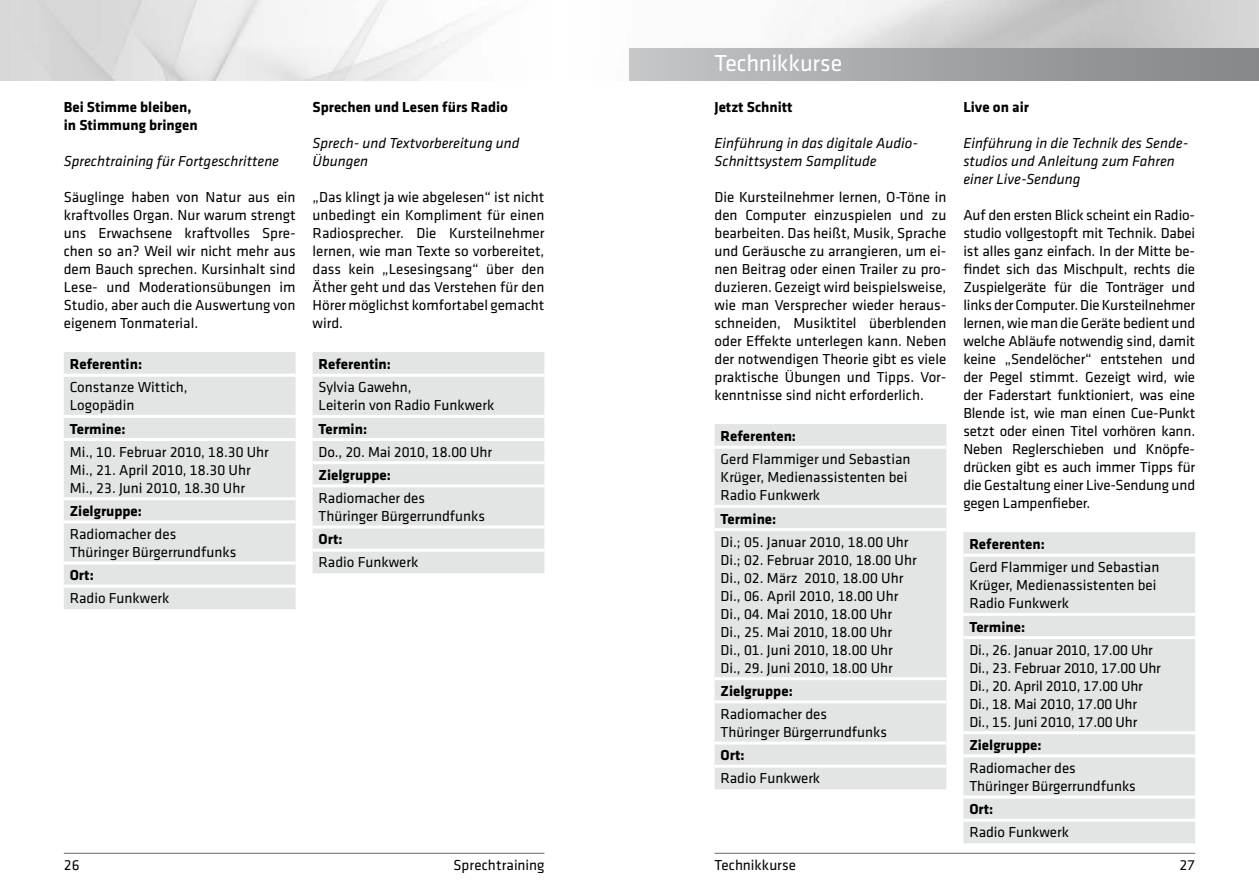
<style>
.page{position:relative;width:1259px;height:893px;background:#fff}
.page>*{position:absolute;margin:0;border:0;box-sizing:border-box;transform-origin:0 0}
.t1{font:24px "Klavika";letter-spacing:-.01em;color:#fff}
.t2{font:15px/18px "Klavika";color:#000}
.t3{font:700 15px/18px "Klavika";color:#000}
.t4{font:italic 15px/18px "Klavika";color:#000}
</style>
<div class="page">
<div style="left:64px;top:352px;width:232px;height:257px;background:#e3e4e4"></div>
<hr style="left:64px;top:374px;width:232px;height:3px;background:#fff">
<hr style="left:64px;top:415px;width:232px;height:3px;background:#fff">
<hr style="left:64px;top:438px;width:232px;height:3px;background:#fff">
<hr style="left:64px;top:497px;width:232px;height:3px;background:#fff">
<hr style="left:64px;top:520px;width:232px;height:3px;background:#fff">
<hr style="left:64px;top:561px;width:232px;height:3px;background:#fff">
<hr style="left:64px;top:585px;width:232px;height:3px;background:#fff">
<div style="left:313px;top:352px;width:231px;height:221px;background:#e3e4e4"></div>
<hr style="left:313px;top:374px;width:231px;height:3px;background:#fff">
<hr style="left:313px;top:415px;width:231px;height:3px;background:#fff">
<hr style="left:313px;top:438px;width:231px;height:3px;background:#fff">
<hr style="left:313px;top:461px;width:231px;height:3px;background:#fff">
<hr style="left:313px;top:484px;width:231px;height:3px;background:#fff">
<hr style="left:313px;top:525px;width:231px;height:3px;background:#fff">
<hr style="left:313px;top:549px;width:231px;height:3px;background:#fff">
<hr style="left:64px;top:853px;width:480px;height:1px;background:#87888a">
<div style="left:714px;top:424px;width:232px;height:365px;background:#e3e4e4"></div>
<hr style="left:714px;top:446px;width:232px;height:3px;background:#fff">
<hr style="left:714px;top:505px;width:232px;height:3px;background:#fff">
<hr style="left:714px;top:528px;width:232px;height:3px;background:#fff">
<hr style="left:714px;top:677px;width:232px;height:3px;background:#fff">
<hr style="left:714px;top:700px;width:232px;height:3px;background:#fff">
<hr style="left:714px;top:741px;width:232px;height:3px;background:#fff">
<hr style="left:714px;top:765px;width:232px;height:3px;background:#fff">
<hr style="left:714px;top:853px;width:481px;height:1px;background:#87888a">
<div style="left:629px;top:49px;width:630px;height:32px;background:linear-gradient(to right,#c3c5c6,#838486)"></div>
<div style="left:963px;top:532px;width:232px;height:311px;background:#e3e4e4"></div>
<hr style="left:963px;top:554px;width:232px;height:3px;background:#fff">
<hr style="left:963px;top:613px;width:232px;height:3px;background:#fff">
<hr style="left:963px;top:636px;width:232px;height:3px;background:#fff">
<hr style="left:963px;top:731px;width:232px;height:3px;background:#fff">
<hr style="left:963px;top:754px;width:232px;height:3px;background:#fff">
<hr style="left:963px;top:795px;width:232px;height:3px;background:#fff">
<hr style="left:963px;top:819px;width:232px;height:3px;background:#fff">
<p class="t3" style="left:64px;top:98px;width:135px">Bei Stimme bleiben, in Stimmung bringen</p>
<p class="t4" style="left:64px;top:152px;width:217px">Sprechtraining für Fortgeschrittene</p>
<p class="t2" style="left:64px;top:188px;width:233px;text-align:justify">Säuglinge haben von Natur aus ein kraftvolles Organ. Nur warum strengt uns Erwachsene kraftvolles Spre&shy;chen so an? Weil wir nicht mehr aus dem Bauch sprechen. Kursinhalt sind Lese- und Moderationsübungen im Studio, aber auch die Auswertung von eigenem Tonmaterial.</p>
<p class="t3" style="left:70px;top:356px;width:74px">Referentin:</p>
<p class="t2" style="left:70px;top:379px;width:119px">Constanze Wittich,<br>Logopädin</p>
<p class="t3" style="left:70px;top:420px;width:57px">Termine:</p>
<p class="t2" style="left:70px;top:443px;width:201px">Mi., 10. Februar 2010, 18.30 Uhr<br>Mi., 21. April 2010, 18.30 Uhr<br>Mi., 23. Juni 2010, 18.30 Uhr</p>
<p class="t3" style="left:70px;top:502px;width:74px">Zielgruppe:</p>
<p class="t2" style="left:70px;top:525px;width:168px">Radiomacher des<br>Thüringer Bürgerrundfunks</p>
<p class="t3" style="left:70px;top:566px;width:26px">Ort:</p>
<p class="t2" style="left:70px;top:590px;width:101px">Radio Funkwerk</p>
<p class="t3" style="left:313px;top:98px;width:197px">Sprechen und Lesen fürs Radio</p>
<p class="t4" style="left:313px;top:134px;width:208px">Sprech- und Textvorbereitung und<br>Übungen</p>
<p class="t2" style="left:313px;top:188px;width:233px;text-align:justify">„Das klingt ja wie abgelesen“ ist nicht unbedingt ein Kompliment für einen Radiosprecher. Die Kursteilnehmer lernen, wie man Texte so vorbereitet, dass kein „Lesesingsang“ über den Äther geht und das Verstehen für den Hörer möglichst komfortabel gemacht wird.</p>
<p class="t3" style="left:318px;top:356px;width:74px">Referentin:</p>
<p class="t2" style="left:318px;top:379px;width:177px">Sylvia Gawehn,<br>Leiterin von Radio Funkwerk</p>
<p class="t3" style="left:318px;top:420px;width:50px">Termin:</p>
<p class="t2" style="left:318px;top:443px;width:175px">Do., 20. Mai 2010, 18.00 Uhr</p>
<p class="t3" style="left:318px;top:466px;width:74px">Zielgruppe:</p>
<p class="t2" style="left:318px;top:489px;width:168px">Radiomacher des<br>Thüringer Bürgerrundfunks</p>
<p class="t3" style="left:318px;top:530px;width:26px">Ort:</p>
<p class="t2" style="left:318px;top:554px;width:101px">Radio Funkwerk</p>
<h1 class="t1" style="left:714px;top:50px;width:129px">Technikkurse</h1>
<p class="t3" style="left:714px;top:98px;width:80px">Jetzt Schnitt</p>
<p class="t4" style="left:714px;top:134px;width:205px">Einführung in das digitale Audio-<br>Schnittsystem Samplitude</p>
<p class="t2" style="left:714px;top:188px;width:233px;text-align:justify">Die Kursteilnehmer lernen, O-Töne in den Computer einzuspielen und zu bearbeiten. Das heißt, Musik, Sprache und Geräusche zu arrangieren, um ei&shy;nen Beitrag oder einen Trailer zu pro&shy;duzieren. Gezeigt wird beispielsweise, wie man Versprecher wieder heraus&shy;schneiden, Musiktitel überblenden oder Effekte unterlegen kann. Neben der notwendigen Theorie gibt es viele praktische Übungen und Tipps. Vor&shy;kenntnisse sind nicht erforderlich.</p>
<p class="t3" style="left:720px;top:428px;width:77px">Referenten:</p>
<p class="t2" style="left:720px;top:451px;width:191px">Gerd Flammiger und Sebastian<br>Krüger, Medienassistenten bei<br>Radio Funkwerk</p>
<p class="t3" style="left:720px;top:510px;width:57px">Termine:</p>
<p class="t2" style="left:720px;top:533px;width:198px">Di.; 05. Januar 2010, 18.00 Uhr<br>Di.; 02. Februar 2010, 18.00 Uhr<br>Di., 02. März 2010, 18.00 Uhr<br>Di., 06. April 2010, 18.00 Uhr<br>Di., 04. Mai 2010, 18.00 Uhr<br>Di., 25. Mai 2010, 18.00 Uhr<br>Di., 01. Juni 2010, 18.00 Uhr<br>Di., 29. Juni 2010, 18.00 Uhr</p>
<p class="t3" style="left:720px;top:682px;width:74px">Zielgruppe:</p>
<p class="t2" style="left:720px;top:705px;width:168px">Radiomacher des<br>Thüringer Bürgerrundfunks</p>
<p class="t3" style="left:720px;top:746px;width:26px">Ort:</p>
<p class="t2" style="left:720px;top:770px;width:101px">Radio Funkwerk</p>
<p class="t3" style="left:963px;top:98px;width:67px">Live on air</p>
<p class="t4" style="left:963px;top:134px;width:226px">Einführung in die Technik des Sende&shy;studios und Anleitung zum Fahren einer Live-Sendung</p>
<p class="t2" style="left:963px;top:206px;width:233px;text-align:justify">Auf den ersten Blick scheint ein Radio&shy;studio vollgestopft mit Technik. Dabei ist alles ganz einfach. In der Mitte be&shy;findet sich das Mischpult, rechts die Zuspielgeräte für die Tonträger und links der Computer. Die Kursteilnehmer lernen, wie man die Geräte bedient und welche Abläufe notwendig sind, damit keine „Sendelöcher“ entstehen und der Pegel stimmt. Gezeigt wird, wie der Faderstart funktioniert, was eine Blende ist, wie man einen Cue-Punkt setzt oder einen Titel vorhören kann.<br>Neben Reglerschieben und Knöpfe&shy;drücken gibt es auch immer Tipps für die Gestaltung einer Live-Sendung und gegen Lampenfieber.</p>
<p class="t3" style="left:969px;top:536px;width:77px">Referenten:</p>
<p class="t2" style="left:969px;top:559px;width:191px">Gerd Flammiger und Sebastian<br>Krüger, Medienassistenten bei<br>Radio Funkwerk</p>
<p class="t3" style="left:969px;top:618px;width:57px">Termine:</p>
<p class="t2" style="left:969px;top:641px;width:193px">Di., 26. Januar 2010, 17.00 Uhr<br>Di., 23. Februar 2010, 17.00 Uhr<br>Di., 20. April 2010, 17.00 Uhr<br>Di., 18. Mai 2010, 17.00 Uhr<br>Di., 15. Juni 2010, 17.00 Uhr</p>
<p class="t3" style="left:969px;top:736px;width:74px">Zielgruppe:</p>
<p class="t2" style="left:969px;top:759px;width:168px">Radiomacher des<br>Thüringer Bürgerrundfunks</p>
<p class="t3" style="left:969px;top:800px;width:26px">Ort:</p>
<p class="t2" style="left:969px;top:824px;width:101px">Radio Funkwerk</p>
<p class="t2" style="left:64px;top:856px;width:17px">26</p>
<p class="t2" style="left:453px;top:856px;width:92px">Sprechtraining</p>
<p class="t2" style="left:714px;top:856px;width:83px">Technikkurse</p>
<p class="t2" style="left:1179px;top:856px;width:17px">27</p>
</div>
